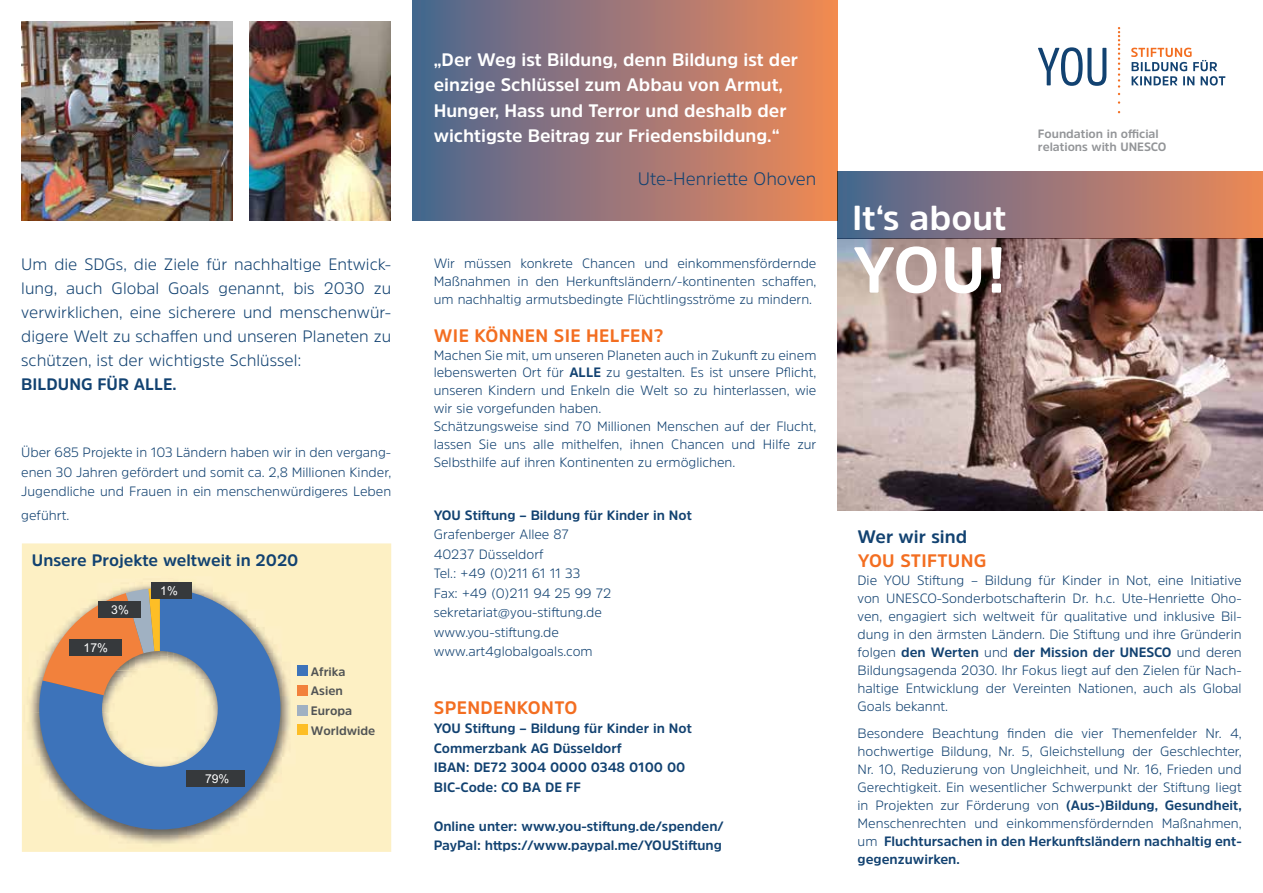
<style>
.page{position:relative;width:1263px;height:893px;background:#fff}
.page>*{position:absolute;margin:0;border:0;box-sizing:border-box;transform-origin:0 0}
.t1{font:700 64.5px "Amsi Pro";color:#fff}
.t2{font:700 34.5px "Amsi Pro";color:#fff}
.t3{font:700 18px/25.5px "Amsi Pro";color:#fff}
.t4{font:700 18px "Amsi Pro";letter-spacing:.02em;color:#f36e21}
.t5{font:300 18px "Amsi Pro";color:#124271}
.t6{font:700 18px "Amsi Pro";color:#124271}
.t7{font:300 16.5px/24px "Amsi Pro";color:#124271;text-align:justify}
.t8{font:700 16.5px "Amsi Pro";color:#124271}
.t9{font:300 13.5px/18px "Amsi Pro";color:#124271;text-align:justify}
.t10{font:700 13.5px/19.5px "Amsi Pro";color:#124271}
.t11{font:700 12.15px/19.6px "Amsi Pro";color:#515455}
.t12{font:12.15px "Arial";color:#fff}
.t13{font:700 12px/13.5px "Amsi Pro";color:#939598}
.s1{font-weight:700}
</style>
<div class="page">
<img style="left:838px;top:238px;width:425px;height:272px">
<svg style="left:1038px;top:47px;width:68px;height:39px"></svg>
<svg style="left:1131px;top:48px;width:94px;height:38px"></svg>
<svg style="left:1118px;top:27px;width:2px;height:68px"></svg>
<div style="left:838px;top:171px;width:425px;height:67px;background:linear-gradient(to right,#4b6692,#ee885a)"></div>
<img style="left:21px;top:21px;width:212px;height:199px">
<img style="left:250px;top:21px;width:140px;height:199px">
<div style="left:412px;top:0;width:426px;height:220px;background:linear-gradient(to right,#4a6693,#f28957)"></div>
<div style="left:22px;top:543px;width:369px;height:309px;background:#fdf0c4"></div>
<img style="left:24px;top:576px;width:272px;height:273px">
<img style="left:29px;top:582px;width:83px;height:131px">
<img style="left:112px;top:582px;width:23px;height:6px">
<img style="left:135px;top:578px;width:33px;height:4px">
<img style="left:135px;top:582px;width:17px;height:6px">
<svg style="left:39px;top:588px;width:241px;height:241px;background:#839eb8"></svg>
<svg style="left:43px;top:588px;width:117px;height:107px;background:#e0ae7f"></svg>
<div style="left:186px;top:770px;width:58px;height:16px;background:#36393c"></div>
<div style="left:69px;top:639px;width:52px;height:16px;background:#36393c"></div>
<div style="left:98px;top:601px;width:43px;height:16px;background:#36393c"></div>
<div style="left:152px;top:582px;width:40px;height:17px;background:#36393c"></div>
<div style="left:297px;top:665px;width:11px;height:11px;background:#3d73ba"></div>
<div style="left:297px;top:685px;width:11px;height:10px;background:#f2813c"></div>
<div style="left:297px;top:705px;width:11px;height:10px;background:#a0b1c2"></div>
<div style="left:297px;top:725px;width:11px;height:10px;background:#fdbe26"></div>
<p class="t7" style="left:21px;top:252px;width:371px">Um die SDGs, die Ziele für nachhaltige Entwick&shy;lung, auch Global Goals genannt, bis 2030 zu verwirklichen, eine sicherere und menschenwür&shy;digere Welt zu schaffen und unseren Planeten zu schützen, ist der wichtigste Schlüssel:</p>
<p class="t8" style="left:21px;top:373px;width:157px">BILDUNG FÜR ALLE.</p>
<p class="t9" style="left:21px;top:443px;width:371px;line-height:19.5px">Über 685 Projekte in 103 Ländern haben wir in den vergang&shy;enen 30 Jahren gefördert und somit ca. 2,8 Millionen Kinder, Jugendliche und Frauen in ein menschenwürdigeres Leben</p>
<p class="t9" style="left:21px;top:506px;width:50px">geführt.</p>
<p class="t8" style="left:32px;top:549px;width:268px">Unsere Projekte weltweit in 2020</p>
<p class="t12" style="left:111px;top:601px;width:19px">3%</p>
<p class="t12" style="left:84px;top:639px;width:26px">17%</p>
<p class="t12" style="left:160px;top:582px;width:19px">1%</p>
<p class="t12" style="left:205px;top:770px;width:26px">79%</p>
<p class="t11" style="left:311px;top:661px;width:66px">Afrika<br>Asien<br>Europa<br>Worldwide</p>
<h3 class="t3" style="left:434px;top:46px;width:366px">„Der Weg ist Bildung, denn Bildung ist der einzige Schlüssel zum Abbau von Armut, Hunger, Hass und Terror und deshalb der wichtigste Beitrag zur Friedensbildung.“</h3>
<h3 class="t5" style="left:638px;top:167px;width:180px">Ute-Henriette Ohoven</h3>
<p class="t9" style="left:434px;top:254px;width:384px">Wir müssen konkrete Chancen und einkommensfördernde Maßnahmen in den Herkunftsländern/-kontinenten schaffen, um nachhaltig armutsbedingte Flüchtlingsströme zu mindern.</p>
<h3 class="t4" style="left:434px;top:323px;width:231px">WIE KÖNNEN SIE HELFEN?</h3>
<p class="t9" style="left:434px;top:345px;width:384px;text-align:left">Machen Sie mit, um unseren Planeten auch in Zukunft zu einem lebenswerten Ort für <span class="s1">ALLE</span> zu gestalten. Es ist unsere Pflicht, unseren Kindern und Enkeln die Welt so zu hinterlassen, wie wir sie vorgefunden haben.<br>Schätzungsweise sind 70 Millionen Menschen auf der Flucht, lassen Sie uns alle mithelfen, ihnen Chancen und Hilfe zur Selbsthilfe auf ihren Kontinenten zu ermöglichen.</p>
<p class="t10" style="left:434px;top:505px;width:260px">YOU Stiftung – Bildung für Kinder in Not</p>
<p class="t9" style="left:434px;top:524px;width:179px;line-height:19.5px;text-align:left">Grafenberger Allee 87<br>40237 Düsseldorf<br>Tel.: +49 (0)211 61 11 33<br>Fax: +49 (0)211 94 25 99 72 sekretariat@you-stiftung.de www.you-stiftung.de www.art4globalgoals.com</p>
<h3 class="t4" style="left:434px;top:695px;width:145px">SPENDENKONTO</h3>
<p class="t10" style="left:434px;top:718px;width:260px">YOU Stiftung – Bildung für Kinder in Not<br>Commerzbank AG Düsseldorf<br>IBAN: DE72 3004 0000 0348 0100 00<br>BIC-Code: CO BA DE FF</p>
<p class="t10" style="left:434px;top:816px;width:291px">Online unter: www.you-stiftung.de/spenden/<br>PayPal: https://www.paypal.me/YOUStiftung</p>
<h2 class="t2" style="left:852px;top:194px;width:155px">It‘s about</h2>
<h1 class="t1" style="left:853px;top:226px;width:155px">YOU!</h1>
<p class="t13" style="left:1038px;top:127px;width:130px">Foundation in official relations with UNESCO</p>
<h3 class="t6" style="left:857px;top:524px;width:111px">Wer wir sind</h3>
<h3 class="t4" style="left:858px;top:548px;width:130px">YOU STIFTUNG</h3>
<p class="t9" style="left:857px;top:571px;width:386px">Die YOU Stiftung – Bildung für Kinder in Not, eine Initiative von UNESCO-Sonderbotschafterin Dr. h.c. Ute-Henriette Oho&shy;ven, engagiert sich weltweit für qualitative und inklusive Bil&shy;dung in den ärmsten Ländern. Die Stiftung und ihre Gründerin folgen <span class="s1">den Werten</span> und <span class="s1">der Mission der UNESCO</span> und deren Bildungsagenda 2030. Ihr Fokus liegt auf den Zielen für Nach&shy;haltige Entwicklung der Vereinten Nationen, auch als Global Goals bekannt.</p>
<p class="t9" style="left:857px;top:724px;width:386px">Besondere Beachtung finden die vier Themenfelder Nr. 4, hochwertige Bildung, Nr. 5, Gleichstellung der Geschlechter, Nr. 10, Reduzierung von Ungleichheit, und Nr. 16, Frieden und Gerechtigkeit. Ein wesentlicher Schwerpunkt der Stiftung liegt in Projekten zur Förderung von <span class="s1">(Aus-)Bildung, Gesundheit, </span>Menschenrechten und einkommensfördernden Maßnahmen, um <span class="s1">Fluchtursachen in den Herkunftsländern nachhaltig ent&shy;gegenzuwirken.</span></p>
</div>
